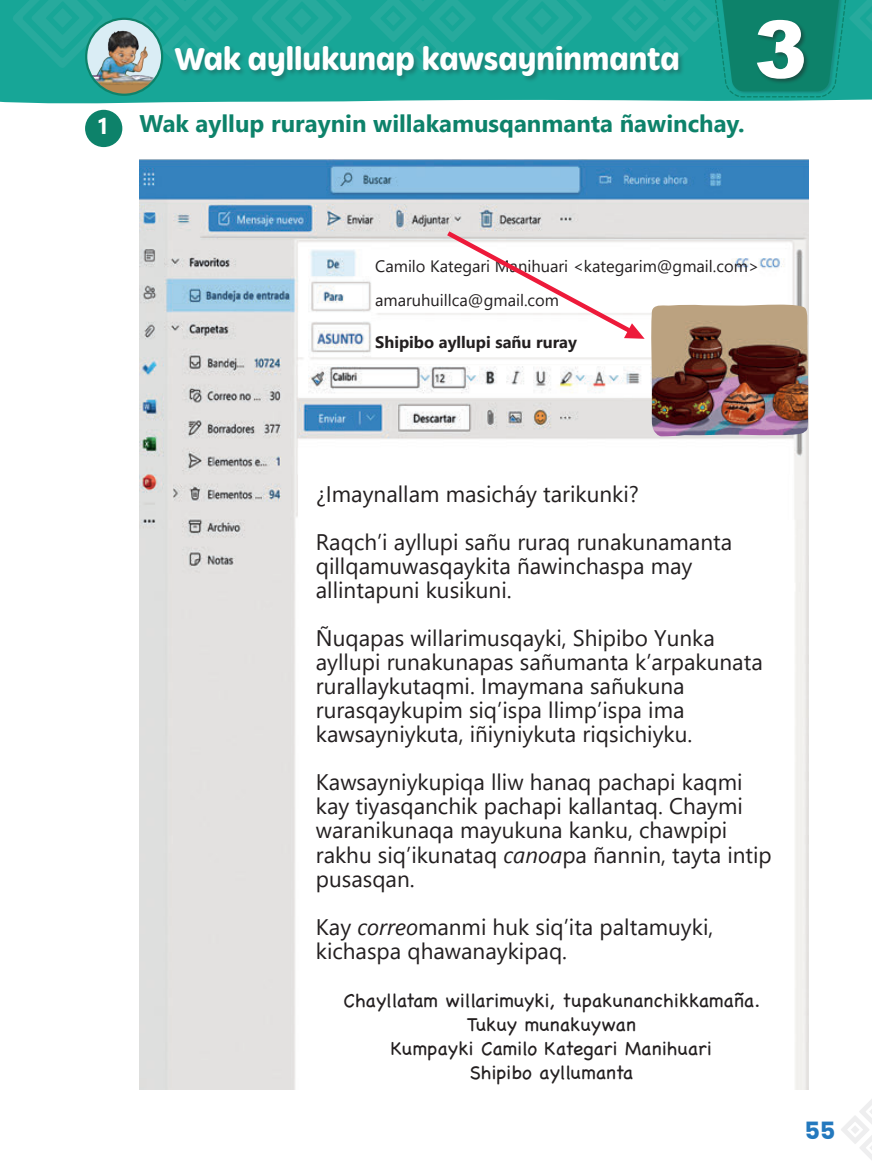
<style>
.page{position:relative;width:872px;height:1170px;background:#fff}
.page>*{position:absolute;margin:0;border:0;box-sizing:border-box;transform-origin:0 0}
.t1{font:900 79.5px "Arial";color:#fff}
.t2{font:700 33px "Mithella";color:#fff}
.t3{font:700 24px "Segoe UI";color:#0d826a}
.t4{font:700 24px "Poppins";color:#2479be}
.t5{font:22.5px/24px "Segoe UI";color:#231f20}
.t6{font:19.5px/24px "Chalkboard";color:#231f20;text-align:center}
.t7{font:16.5px/33.2px "Segoe UI";color:#231f20}
.t8{font:700 16.5px "Segoe UI";color:#231f20}
.s1{font-size:22.5px;color:#fff}
.s2{font-style:italic}
</style>
<div class="page">
<svg style="left:841px;top:1099px;width:31px;height:61px"></svg>
<svg style="left:0;top:0;width:872px;height:104px;background:#35b1a4"></svg>
<svg style="left:490px;top:0;width:103px;height:45px;background:#1fa79a"></svg>
<svg style="left:369px;top:0;width:107px;height:45px;background:#1ea799"></svg>
<svg style="left:386px;top:11px;width:14px;height:15px"></svg>
<svg style="left:250px;top:0;width:103px;height:45px;background:#1fa89a"></svg>
<svg style="left:131px;top:0;width:107px;height:73px;background:#1ea799"></svg>
<svg style="left:148px;top:11px;width:15px;height:15px"></svg>
<svg style="left:11px;top:0;width:103px;height:69px;background:#1ea799"></svg>
<div style="left:174px;top:45px;width:510px;height:38px;background:#231f20;opacity:.3"></div>
<svg style="left:86px;top:19px;width:76px;height:76px"></svg>
<svg style="left:89px;top:85px;width:64px;height:10px"></svg>
<img style="left:86px;top:30px;width:71px;height:55px">
<div style="left:85px;top:18px;width:78px;height:78px;border:2px solid #0d826a;border-radius:50%"></div>
<div style="left:85px;top:110px;width:37px;height:37px;background:#0d826a;border-radius:50%"></div>
<img style="left:139px;top:160px;width:669px;height:929px">
<img style="left:650px;top:304px;width:158px;height:132px">
<svg style="left:442px;top:227px;width:207px;height:114px"></svg>
<svg style="left:611px;top:0;width:261px;height:98px;background:#159382"></svg>
<h2 class="t2" style="left:174px;top:41px;width:507px">Wak ayllukunap kawsayninmanta</h2>
<h1 class="t1" style="left:754px;top:-8px;width:55px">3</h1>
<p class="t3" style="left:97px;top:101px;width:649px"><span class="s1">1</span> Wak ayllup ruraynin willakamusqanmanta ñawinchay.</p>
<p class="t7" style="left:375px;top:248px;width:386px">Camilo Kategari Manihuari &lt;kategarim@gmail.com&gt; amaruhuillca@gmail.com</p>
<p class="t8" style="left:375px;top:327px;width:203px">Shipibo ayllupi sañu ruray</p>
<p class="t5" style="left:316px;top:468px;width:418px;line-height:48px">¿Imaynallam masicháy tarikunki?<br>Raqch’i ayllupi sañu ruraq runakunamanta</p>
<p class="t5" style="left:316px;top:552px;width:378px">qillqamuwasqaykita ñawinchaspa may allintapuni kusikuni.</p>
<p class="t5" style="left:316px;top:624px;width:448px">Ñuqapas willarimusqayki, Shipibo Yunka ayllupi runakunapas sañumanta k’arpakunata rurallaykutaqmi. Imaymana sañukuna rurasqaykupim siq’ispa llimp’ispa ima kawsayniykuta, iñiyniykuta riqsichiyku.</p>
<p class="t5" style="left:316px;top:768px;width:457px">Kawsayniykupiqa lliw hanaq pachapi kaqmi kay tiyasqanchik pachapi kallantaq. Chaymi waranikunaqa mayukuna kanku, chawpipi rakhu siq’ikunataq <span class="s2">canoa</span>pa ñannin, tayta intip pusasqan.</p>
<p class="t5" style="left:316px;top:912px;width:399px">Kay <span class="s2">correo</span>manmi huk siq’ita paltamuyki, kichaspa qhawanaykipaq.</p>
<p class="t6" style="left:343px;top:987px;width:418px">Chayllatam willarimuyki, tupakunanchikkamaña.<br>Tukuy munakuywan<br>Kumpayki Camilo Kategari Manihuari<br>Shipibo ayllumanta</p>
<p class="t4" style="left:804px;top:1116px;width:32px">55</p>
</div>
